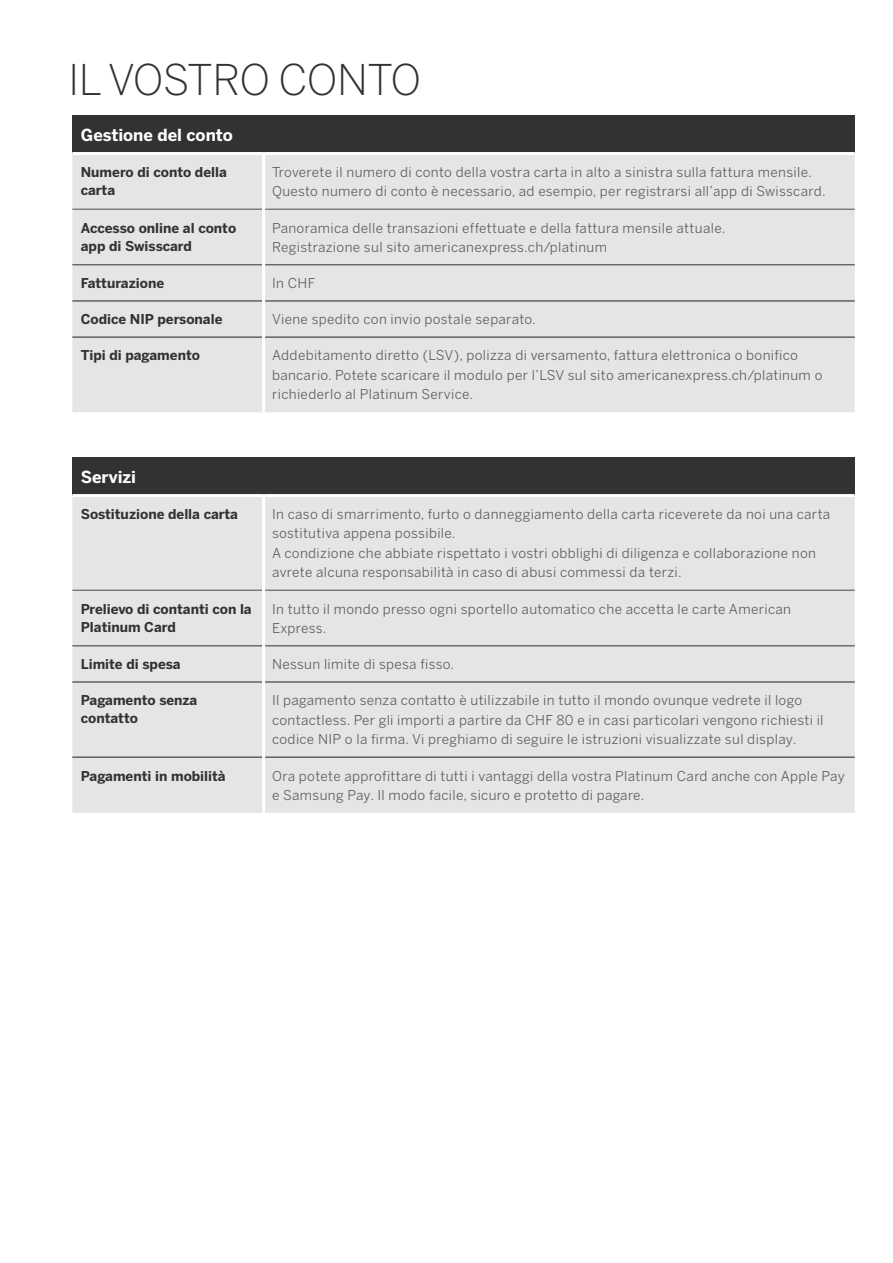
<style>
.page{position:relative;width:893px;height:1263px;background:#fff}
.page>*{position:absolute;margin:0;border:0;box-sizing:border-box;transform-origin:0 0}
.t1{font:300 42px "Benton Sans";letter-spacing:-.02em;color:#333233}
.t2{font:700 16.5px "Benton Sans";color:#fff}
.t3{font:13.5px/19.5px "Benton Sans";letter-spacing:.025em;color:#5f5f62}
.t4{font:700 13.5px/18px "Benton Sans";color:#333233}
</style>
<div class="page">
<div style="left:72px;top:115px;width:783px;height:39px;background:#333233"></div>
<div style="left:72px;top:155px;width:190px;height:257px;background:#e4e5e7"></div>
<div style="left:265px;top:155px;width:590px;height:257px;background:#e4e5e7"></div>
<hr style="left:72px;top:152px;width:190px;height:3px;background:#fff">
<hr style="left:265px;top:152px;width:590px;height:3px;background:#fff">
<hr style="left:72px;top:209px;width:190px;height:1px;background:#4b4c4d">
<hr style="left:265px;top:209px;width:590px;height:1px;background:#4b4c4d">
<hr style="left:72px;top:264px;width:190px;height:1px;background:#333233">
<hr style="left:265px;top:264px;width:590px;height:1px;background:#333233">
<hr style="left:72px;top:301px;width:190px;height:1px;background:#231f20">
<hr style="left:265px;top:301px;width:590px;height:1px;background:#231f20">
<hr style="left:72px;top:337px;width:190px;height:1px;background:#231f20">
<hr style="left:265px;top:337px;width:590px;height:1px;background:#231f20">
<hr style="left:262px;top:152px;width:3px;height:57px;background:#fff">
<div style="left:72px;top:457px;width:783px;height:38px;background:#333233"></div>
<div style="left:72px;top:497px;width:190px;height:316px;background:#e4e5e7"></div>
<div style="left:265px;top:497px;width:590px;height:316px;background:#e4e5e7"></div>
<hr style="left:72px;top:494px;width:190px;height:3px;background:#fff">
<hr style="left:265px;top:494px;width:590px;height:3px;background:#fff">
<hr style="left:72px;top:590px;width:190px;height:1px;background:#4b4c4d">
<hr style="left:265px;top:590px;width:590px;height:1px;background:#4b4c4d">
<hr style="left:72px;top:645px;width:190px;height:1px;background:#333233">
<hr style="left:265px;top:645px;width:590px;height:1px;background:#333233">
<hr style="left:72px;top:682px;width:190px;height:1px;background:#231f20">
<hr style="left:265px;top:682px;width:590px;height:1px;background:#231f20">
<hr style="left:72px;top:757px;width:190px;height:1px;background:#231f20">
<hr style="left:265px;top:757px;width:590px;height:1px;background:#231f20">
<hr style="left:262px;top:494px;width:3px;height:96px;background:#fff">
<h1 class="t1" style="left:68px;top:55px;width:355px">IL VOSTRO CONTO</h1>
<p class="t2" style="left:81px;top:125px;width:154px">Gestione del conto</p>
<p class="t4" style="left:81px;top:163px;width:148px">Numero di conto della carta</p>
<p class="t3" style="left:272px;top:162px;width:555px">Troverete il numero di conto della vostra carta in alto a sinistra sulla fattura mensile.<br>Questo numero di conto è necessario, ad esempio, per registrarsi all’app di Swisscard.</p>
<p class="t4" style="left:81px;top:218px;width:157px">Accesso online al conto app di Swisscard</p>
<p class="t3" style="left:272px;top:218px;width:455px">Panoramica delle transazioni effettuate e della fattura mensile attuale.<br>Registrazione sul sito americanexpress.ch/platinum</p>
<p class="t4" style="left:81px;top:274px;width:85px">Fatturazione</p>
<p class="t3" style="left:272px;top:273px;width:45px">In CHF</p>
<p class="t4" style="left:81px;top:310px;width:143px">Codice NIP personale</p>
<p class="t3" style="left:272px;top:309px;width:265px">Viene spedito con invio postale separato.</p>
<p class="t4" style="left:81px;top:346px;width:121px">Tipi di pagamento</p>
<p class="t3" style="left:272px;top:346px;width:552px">Addebitamento diretto (LSV), polizza di versamento, fattura elettronica o bonifico bancario. Potete scaricare il modulo per l’LSV sul sito americanexpress.ch/platinum o richiederlo al Platinum Service.</p>
<p class="t2" style="left:81px;top:467px;width:57px">Servizi</p>
<p class="t4" style="left:81px;top:505px;width:159px">Sostituzione della carta</p>
<p class="t3" style="left:272px;top:504px;width:560px">In caso di smarrimento, furto o danneggiamento della carta riceverete da noi una carta sostitutiva appena possibile.<br>A condizione che abbiate rispettato i vostri obblighi di diligenza e collaborazione non avrete alcuna responsabilità in caso di abusi commessi da terzi.</p>
<p class="t4" style="left:81px;top:599px;width:172px">Prelievo di contanti con la<br>Platinum Card</p>
<p class="t3" style="left:272px;top:599px;width:520px">In tutto il mondo presso ogni sportello automatico che accetta le carte American<br>Express.</p>
<p class="t4" style="left:81px;top:655px;width:101px">Limite di spesa</p>
<p class="t3" style="left:272px;top:654px;width:183px">Nessun limite di spesa fisso.</p>
<p class="t4" style="left:81px;top:691px;width:118px">Pagamento senza contatto</p>
<p class="t3" style="left:272px;top:690px;width:553px">Il pagamento senza contatto è utilizzabile in tutto il mondo ovunque vedrete il logo contactless. Per gli importi a partire da CHF 80 e in casi particolari vengono richiesti il codice NIP o la firma. Vi preghiamo di seguire le istruzioni visualizzate sul display.</p>
<p class="t4" style="left:81px;top:766px;width:146px">Pagamenti in mobilità</p>
<p class="t3" style="left:272px;top:766px;width:574px">Ora potete approfittare di tutti i vantaggi della vostra Platinum Card anche con Apple Pay e Samsung Pay. Il modo facile, sicuro e protetto di pagare.</p>
</div>
